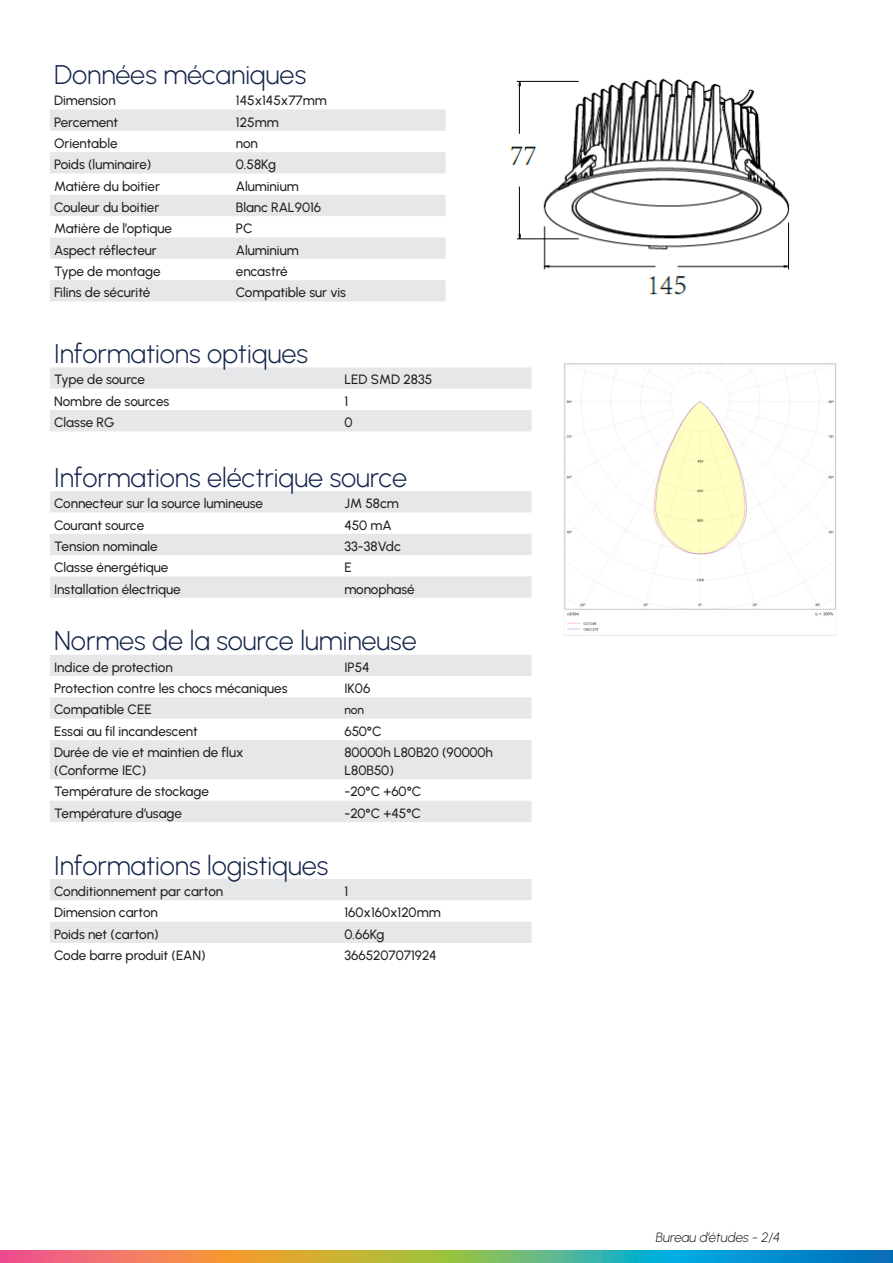
<style>
.page{position:relative;width:893px;height:1263px;background:#fff}
.page>*{position:absolute;margin:0;border:0;box-sizing:border-box;transform-origin:0 0}
.t1{font:300 27px "Urbanist";letter-spacing:-.005em;color:#15244b}
.Texte_courant{font:500 13.5px/18px "Urbanist";letter-spacing:-.005em;color:#231f20}
.Texte_courant-2{font:italic 300 13.5px "Urbanist";color:#231f20}
.Texte_courant-3{font:500 12px "Urbanist";color:#231f20}
</style>
<div class="page">
<img style="left:510px;top:78px;width:280px;height:217px">
<svg style="left:50px;top:367px;width:481px;height:64px"></svg>
<div style="left:50px;top:491px;width:481px;height:21px;background:#e6e7e9"></div>
<svg style="left:50px;top:534px;width:481px;height:409px"></svg>
<img style="left:564px;top:363px;width:273px;height:273px">
<svg style="left:50px;top:109px;width:396px;height:192px;fill:#e6e7e9"></svg>
<svg style="left:0;top:1250px;width:893px;height:13px;background:#849a7e"></svg>
<p class="t1" style="left:54px;top:57px;width:254px">Données mécaniques</p>
<p class="Texte_courant" style="left:54px;top:91px;width:63px">Dimension</p>
<p class="Texte_courant" style="left:236px;top:91px;width:92px">145x145x77mm</p>
<p class="Texte_courant" style="left:54px;top:112px;width:66px">Percement</p>
<p class="Texte_courant" style="left:236px;top:112px;width:44px">125mm</p>
<p class="Texte_courant" style="left:54px;top:134px;width:65px">Orientable</p>
<p class="Texte_courant" style="left:236px;top:134px;width:23px">non</p>
<p class="Texte_courant" style="left:54px;top:155px;width:99px">Poids (luminaire)</p>
<p class="Texte_courant" style="left:236px;top:155px;width:42px">0.58Kg</p>
<p class="Texte_courant" style="left:54px;top:176px;width:107px">Matière du boitier</p>
<p class="Texte_courant" style="left:236px;top:176px;width:64px">Aluminium</p>
<p class="Texte_courant" style="left:54px;top:198px;width:107px">Couleur du boitier</p>
<p class="Texte_courant" style="left:236px;top:198px;width:87px">Blanc RAL9016</p>
<p class="Texte_courant" style="left:54px;top:219px;width:119px">Matière de l’optique</p>
<p class="Texte_courant" style="left:236px;top:219px;width:18px">PC</p>
<p class="Texte_courant" style="left:54px;top:240px;width:104px">Aspect réflecteur</p>
<p class="Texte_courant" style="left:236px;top:240px;width:64px">Aluminium</p>
<p class="Texte_courant" style="left:54px;top:262px;width:108px">Type de montage</p>
<p class="Texte_courant" style="left:236px;top:262px;width:53px">encastré</p>
<p class="Texte_courant" style="left:54px;top:283px;width:98px">Filins de sécurité</p>
<p class="Texte_courant" style="left:236px;top:283px;width:112px">Compatible sur vis</p>
<p class="t1" style="left:54px;top:336px;width:255px">Informations optiques</p>
<p class="Texte_courant" style="left:54px;top:370px;width:92px">Type de source</p>
<p class="Texte_courant" style="left:344px;top:370px;width:89px">LED SMD 2835</p>
<p class="Texte_courant" style="left:54px;top:392px;width:117px">Nombre de sources</p>
<p class="Texte_courant" style="left:344px;top:392px;width:5px">1</p>
<p class="Texte_courant" style="left:54px;top:413px;width:62px">Classe RG</p>
<p class="Texte_courant" style="left:344px;top:413px;width:10px">0</p>
<p class="t1" style="left:54px;top:460px;width:354px">Informations eléctrique source</p>
<p class="Texte_courant" style="left:54px;top:494px;width:210px">Connecteur sur la source lumineuse</p>
<p class="Texte_courant" style="left:344px;top:494px;width:56px">JM 58cm</p>
<p class="Texte_courant" style="left:54px;top:515px;width:92px">Courant source</p>
<p class="Texte_courant" style="left:344px;top:515px;width:49px">450 mA</p>
<p class="Texte_courant" style="left:54px;top:537px;width:105px">Tension nominale</p>
<p class="Texte_courant" style="left:344px;top:537px;width:58px">33-38Vdc</p>
<p class="Texte_courant" style="left:54px;top:558px;width:116px">Classe énergétique</p>
<p class="Texte_courant" style="left:344px;top:558px;width:9px">E</p>
<p class="Texte_courant" style="left:54px;top:579px;width:128px">Installation électrique</p>
<p class="Texte_courant" style="left:344px;top:579px;width:72px">monophasé</p>
<p class="t1" style="left:54px;top:624px;width:364px">Normes de la source lumineuse</p>
<p class="Texte_courant" style="left:54px;top:658px;width:120px">Indice de protection</p>
<p class="Texte_courant" style="left:344px;top:658px;width:27px">IP54</p>
<p class="Texte_courant" style="left:54px;top:679px;width:235px">Protection contre les chocs mécaniques</p>
<p class="Texte_courant" style="left:344px;top:679px;width:27px">IK06</p>
<p class="Texte_courant" style="left:54px;top:700px;width:99px">Compatible CEE</p>
<p class="Texte_courant-3" style="left:344px;top:701px;width:21px">non</p>
<p class="Texte_courant" style="left:54px;top:722px;width:145px">Essai au fil incandescent</p>
<p class="Texte_courant" style="left:344px;top:722px;width:39px">650°C</p>
<p class="Texte_courant" style="left:54px;top:743px;width:191px">Durée de vie et maintien de flux</p>
<p class="Texte_courant" style="left:54px;top:761px;width:94px">(Conforme IEC)</p>
<p class="Texte_courant" style="left:344px;top:743px;width:150px">80000h L80B20 (90000h<br>L80B50)</p>
<p class="Texte_courant" style="left:54px;top:782px;width:156px">Température de stockage</p>
<p class="Texte_courant" style="left:344px;top:782px;width:78px">-20°C +60°C</p>
<p class="Texte_courant" style="left:54px;top:804px;width:129px">Température d’usage</p>
<p class="Texte_courant" style="left:344px;top:804px;width:78px">-20°C +45°C</p>
<p class="t1" style="left:54px;top:848px;width:276px">Informations logistiques</p>
<p class="Texte_courant" style="left:54px;top:882px;width:171px">Conditionnement par carton</p>
<p class="Texte_courant" style="left:344px;top:882px;width:5px">1</p>
<p class="Texte_courant" style="left:54px;top:903px;width:105px">Dimension carton</p>
<p class="Texte_courant" style="left:344px;top:903px;width:98px">160x160x120mm</p>
<p class="Texte_courant" style="left:54px;top:924px;width:106px">Poids net (carton)</p>
<p class="Texte_courant" style="left:344px;top:924px;width:42px">0.66Kg</p>
<p class="Texte_courant" style="left:54px;top:946px;width:153px">Code barre produit (EAN)</p>
<p class="Texte_courant" style="left:344px;top:946px;width:94px">3665207071924</p>
<p class="Texte_courant-2" style="left:656px;top:1228px;width:126px">Bureau d’études - 2/4</p>
</div>
